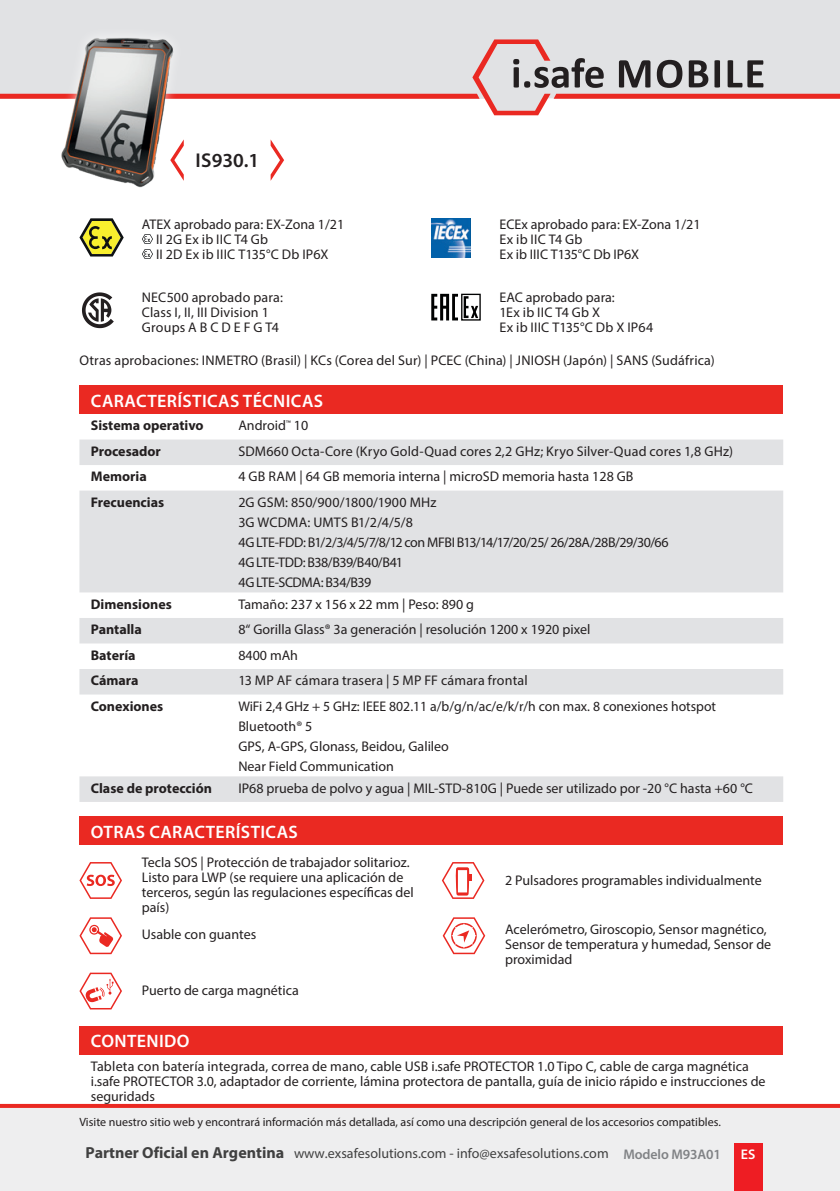
<style>
.page{position:relative;width:840px;height:1191px;background:#fff}
.page>*{position:absolute;margin:0;border:0;box-sizing:border-box;transform-origin:0 0}
.t1{font:600 20px "Myriad Pro";letter-spacing:.005em;color:#231f20}
.t2{font:600 18px "Myriad Pro";letter-spacing:.02em;color:#fff}
.t3{font:14px/15px "Myriad Pro";color:#231f20}
.t4{font:14px/20px "Myriad Pro";letter-spacing:-.025em;color:#231f20}
.t5{font:700 14px "Myriad Pro";color:#231f20}
.t6{font:14px "Myriad Pro";color:#404040}
.t7{font:600 14px "Myriad Pro";letter-spacing:-.01em;color:#808285}
.t8{font:600 14px "Myriad Pro";color:#fff}
.t9{font:12px "Myriad Pro";color:#231f20}
.s1{font-weight:700;font-size:16px}
</style>
<div class="page">
<div style="left:0;top:1106px;width:839px;height:85px;background:#eeeeef"></div>
<svg style="left:0;top:1104px;width:839px;height:4px;fill:#ea2922"></svg>
<div style="left:733px;top:1143px;width:29px;height:48px;background:#ee1d23"></div>
<div style="left:0;top:0;width:839px;height:39px;background:#e1e2e4"></div>
<svg style="left:0;top:39px;width:839px;height:76px"></svg>
<svg style="left:270px;top:139px;width:14px;height:42px"></svg>
<svg style="left:442px;top:917px;width:43px;height:37px"></svg>
<svg style="left:82px;top:292px;width:32px;height:36px"></svg>
<svg style="left:79px;top:862px;width:43px;height:37px"></svg>
<svg style="left:431px;top:293px;width:50px;height:28px"></svg>
<svg style="left:431px;top:294px;width:47px;height:26px"></svg>
<svg style="left:442px;top:862px;width:42px;height:37px"></svg>
<svg style="left:79px;top:218px;width:45px;height:38px"></svg>
<img style="left:431px;top:218px;width:39px;height:39px">
<svg style="left:79px;top:972px;width:43px;height:37px"></svg>
<div style="left:50px;top:26px;width:134px;height:172px;background:#fff;opacity:.75"></div>
<img style="left:60px;top:35px;width:115px;height:156px">
<svg style="left:79px;top:917px;width:43px;height:37px"></svg>
<svg style="left:142px;top:234px;width:11px;height:25px"></svg>
<div style="left:79px;top:386px;width:703px;height:28px;background:#ea2922"></div>
<svg style="left:79px;top:439px;width:703px;height:363px;fill:#e1e2e4"></svg>
<div style="left:79px;top:816px;width:703px;height:29px;background:#ea2922"></div>
<div style="left:79px;top:1026px;width:703px;height:28px;background:#ea2922"></div>
<h1 class="t1" style="left:195px;top:148px;width:65px">IS930.1</h1>
<p class="t3" style="left:156px;top:216px;width:190px;text-indent:-14px">ATEX aprobado para: EX-Zona 1/21<br>II 2G Ex ib IIC T4 Gb<br>II 2D Ex ib IIIC T135°C Db IP6X</p>
<p class="t3" style="left:499px;top:216px;width:202px">ECEx aprobado para: EX-Zona 1/21<br>Ex ib IIC T4 Gb<br>Ex ib IIIC T135°C Db IP6X</p>
<p class="t3" style="left:142px;top:290px;width:142px">NEC500 aprobado para:<br>Class I, II, III Division 1<br>Groups A B C D E F G T4</p>
<p class="t3" style="left:499px;top:290px;width:155px">EAC aprobado para:<br>1Ex ib IIC T4 Gb X<br>Ex ib IIIC T135°C Db X IP64</p>
<p class="t3" style="left:79px;top:352px;width:636px">Otras aprobaciones: INMETRO (Brasil) | KCs (Corea del Sur) | PCEC (China) | JNIOSH (Japón) | SANS (Sudáfrica)</p>
<p class="t2" style="left:91px;top:389px;width:233px">CARACTERÍSTICAS TÉCNICAS</p>
<p class="t5" style="left:91px;top:416px;width:114px">Sistema operativo</p>
<p class="t3" style="left:238px;top:418px;width:71px">Android<sup>™</sup> 10</p>
<p class="t5" style="left:91px;top:442px;width:72px">Procesador</p>
<p class="t3" style="left:238px;top:443px;width:496px">SDM660 Octa-Core (Kryo Gold-Quad cores 2,2 GHz; Kryo Silver-Quad cores 1,8 GHz)</p>
<p class="t5" style="left:91px;top:467px;width:57px">Memoria</p>
<p class="t3" style="left:238px;top:469px;width:396px">4 GB RAM | 64 GB memoria interna | microSD memoria hasta 128 GB</p>
<p class="t5" style="left:91px;top:493px;width:75px">Frecuencias</p>
<p class="t4" style="left:238px;top:492px;width:431px">2G GSM: 850/900/1800/1900 MHz<br>3G WCDMA: UMTS B1/2/4/5/8<br>4G LTE-FDD: B1/2/3/4/5/7/8/12 con MFBI B13/14/17/20/25/ 26/28A/28B/29/30/66<br>4G LTE-TDD: B38/B39/B40/B41<br>4G LTE-SCDMA: B34/B39</p>
<p class="t5" style="left:91px;top:595px;width:82px">Dimensiones</p>
<p class="t3" style="left:238px;top:596px;width:237px">Tamaño: 237 x 156 x 22 mm | Peso: 890 g</p>
<p class="t5" style="left:91px;top:620px;width:53px">Pantalla</p>
<p class="t3" style="left:238px;top:622px;width:353px">8“ Gorilla Glass® 3a generación | resolución 1200 x 1920 pixel</p>
<p class="t5" style="left:91px;top:646px;width:46px">Batería</p>
<p class="t3" style="left:238px;top:647px;width:61px">8400 mAh</p>
<p class="t5" style="left:91px;top:671px;width:49px">Cámara</p>
<p class="t3" style="left:238px;top:673px;width:291px">13 MP AF cámara trasera | 5 MP FF cámara frontal</p>
<p class="t5" style="left:91px;top:697px;width:74px">Conexiones</p>
<p class="t3" style="left:238px;top:696px;width:479px;line-height:20px">WiFi 2,4 GHz + 5 GHz: IEEE 802.11 a/b/g/n/ac/e/k/r/h con max. 8 conexiones hotspot Bluetooth® 5<br>GPS, A-GPS, Glonass, Beidou, Galileo<br>Near Field Communication</p>
<p class="t5" style="left:91px;top:778px;width:123px">Clase de protección</p>
<p class="t3" style="left:238px;top:780px;width:515px">IP68 prueba de polvo y agua | MIL-STD-810G | Puede ser utilizado por -20 °C hasta +60 °C</p>
<p class="t2" style="left:91px;top:820px;width:208px">OTRAS CARACTERÍSTICAS</p>
<p class="t3" style="left:142px;top:854px;width:273px">Tecla SOS | Protección de trabajador solitarioz.<br>Listo para LWP (se requiere una aplicación de terceros, según las regulaciones específicas del país)</p>
<p class="t3" style="left:142px;top:926px;width:116px">Usable con guantes</p>
<p class="t3" style="left:142px;top:983px;width:158px">Puerto de carga magnética</p>
<p class="t3" style="left:505px;top:872px;width:258px">2 Pulsadores programables individualmente</p>
<p class="t3" style="left:505px;top:921px;width:267px">Acelerómetro, Giroscopio, Sensor magnético,<br>Sensor de temperatura y humedad, Sensor de proximidad</p>
<p class="t2" style="left:91px;top:1030px;width:100px">CONTENIDO</p>
<p class="t3" style="left:91px;top:1058px;width:676px">Tableta con batería integrada, correa de mano, cable USB i.safe PROTECTOR 1.0 Tipo C, cable de carga magnética i.safe PROTECTOR 3.0, adaptador de corriente, lámina protectora de pantalla, guía de inicio rápido e instrucciones de seguridads</p>
<p class="t9" style="left:79px;top:1114px;width:642px">Visite nuestro sitio web y encontrará información más detallada, así como una descripción general de los accesorios compatibles.</p>
<p class="t6" style="left:85px;top:1145px;width:524px"><span class="s1">Partner Oficial en Argentina</span> www.exsafesolutions.com - info@exsafesolutions.com</p>
<p class="t7" style="left:623px;top:1145px;width:99px">Modelo M93A01</p>
<p class="t8" style="left:740px;top:1145px;width:16px">ES</p>
</div>
